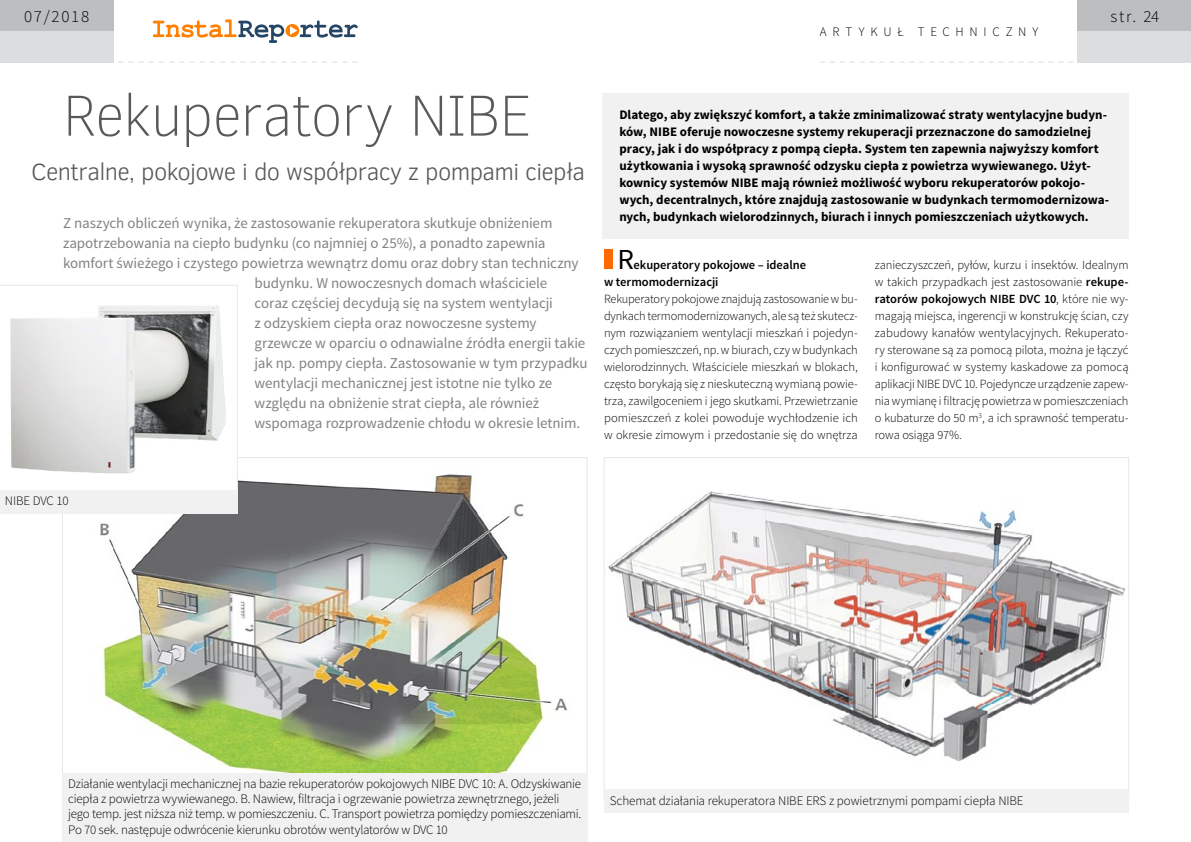
<style>
.page{position:relative;width:1191px;height:842px;background:#fff}
.page>*{position:absolute;margin:0;border:0;box-sizing:border-box;transform-origin:0 0}
.t1{font:100 59px "Clear Sans";letter-spacing:-.02em;color:#58595b}
.t2{font:29px "Source Sans Pro";color:#000}
.t3{font:300 24px "Clear Sans";letter-spacing:-.025em;color:#58595b}
.t4{font:300 17px "Source Sans Pro";letter-spacing:.1em;color:#000}
.t5{font:15px "Source Sans Pro";letter-spacing:-.005em;color:#808285}
.t6{font:700 13px/17px "Source Sans Pro";color:#000}
.t7{font:300 13px/15px "Source Sans Pro";letter-spacing:-.015em;color:#000}
.t8{font:300 13px "Source Sans Pro";letter-spacing:.44em;color:#000}
.t9{font:300 12.5px/17px "Source Sans Pro";letter-spacing:-.005em;color:#000;text-align:justify}
.t10{font:600 12.5px/17px "Source Sans Pro";color:#000}
.s1{font-weight:600}
</style>
<div class="page">
<div style="left:1077px;top:0;width:114px;height:31px;background:#bcbec0"></div>
<div style="left:1077px;top:31px;width:114px;height:31px;background:#dcddde"></div>
<svg style="left:153px;top:20px;width:204px;height:23px"></svg>
<div style="left:0;top:0;width:113px;height:31px;background:#bcbec0"></div>
<div style="left:0;top:31px;width:113px;height:31px;background:#dcddde"></div>
<svg style="left:108px;top:62px;width:249px;height:1px"></svg>
<svg style="left:820px;top:62px;width:263px;height:1px"></svg>
<img style="left:62px;top:457px;width:525px;height:316px">
<div style="left:62px;top:773px;width:525px;height:69px;background:#f1f1f2"></div>
<img style="left:608px;top:491px;width:517px;height:270px">
<div style="left:604px;top:789px;width:524px;height:24px;background:#f1f1f2"></div>
<div style="left:604px;top:249px;width:8px;height:20px;background:#ff6a00"></div>
<div style="left:602px;top:93px;width:526px;height:145px;background:#f1f1f2"></div>
<svg style="left:0;top:285px;width:237px;height:205px"></svg>
<div style="left:0;top:490px;width:237px;height:24px;background:#f1f1f2"></div>
<h3 class="t4" style="left:24px;top:6px;width:67px">07/2018</h3>
<h3 class="t4" style="left:1110px;top:6px;width:50px">str. 24</h3>
<p class="t8" style="left:820px;top:24px;width:220px">artykuł techniczny</p>
<h1 class="t1" style="left:62px;top:77px;width:471px">Rekuperatory NIBE</h1>
<h3 class="t3" style="left:31px;top:156px;width:555px">Centralne, pokojowe i do współpracy z pompami ciepła</h3>
<p class="t5" style="left:63px;top:213px;width:491px">Z naszych obliczeń wynika, że zastosowanie rekuperatora skutkuje obniżeniem</p>
<p class="t5" style="left:63px;top:233px;width:484px">zapotrzebowania na ciepło budynku (co najmniej o 25%), a ponadto zapewnia</p>
<p class="t5" style="left:63px;top:253px;width:517px">komfort świeżego i czystego powietrza wewnątrz domu oraz dobry stan techniczny</p>
<p class="t5" style="left:254px;top:273px;width:294px">budynku. W nowoczesnych domach właściciele</p>
<p class="t5" style="left:254px;top:293px;width:300px">coraz częściej decydują się na system wentylacji</p>
<p class="t5" style="left:254px;top:313px;width:283px">z odzyskiem ciepła oraz nowoczesne systemy</p>
<p class="t5" style="left:254px;top:333px;width:332px">grzewcze w oparciu o odnawialne źródła energii takie</p>
<p class="t5" style="left:254px;top:353px;width:334px">jak np. pompy ciepła. Zastosowanie w tym przypadku</p>
<p class="t5" style="left:254px;top:373px;width:299px">wentylacji mechanicznej jest istotne nie tylko ze</p>
<p class="t5" style="left:254px;top:393px;width:286px">względu na obniżenie strat ciepła, ale również</p>
<p class="t5" style="left:254px;top:413px;width:327px">wspomaga rozprowadzenie chłodu w okresie letnim.</p>
<p class="t6" style="left:619px;top:107px;width:491px">Dlatego, aby zwiększyć komfort, a także zminimalizować straty wentylacyjne budyn&shy;ków, NIBE oferuje nowoczesne systemy rekuperacji przeznaczone do samodzielnej pracy, jak i do współpracy z pompą ciepła. System ten zapewnia najwyższy komfort użytkowania i wysoką sprawność odzysku ciepła z powietrza wywiewanego. Użyt&shy;kownicy systemów NIBE mają również możliwość wyboru rekuperatorów pokojo&shy;wych, decentralnych, które znajdują zastosowanie w budynkach termomodernizowa&shy;nych, budynkach wielorodzinnych, biurach i innych pomieszczeniach użytkowych.</p>
<h2 class="t2" style="left:617px;top:242px;width:18px">R</h2>
<p class="t10" style="left:604px;top:257px;width:203px;text-indent:30px">ekuperatory pokojowe – idealne w termomodernizacji</p>
<p class="t9" style="left:604px;top:291px;width:255px">Rekuperatory pokojowe znajdują zastosowanie w bu&shy;dynkach termomodernizowanych, ale są też skutecz&shy;nym rozwiązaniem wentylacji mieszkań i pojedyn&shy;czych pomieszczeń, np. w biurach, czy w budynkach wielorodzinnych. Właściciele mieszkań w blokach, często borykają się z nieskuteczną wymianą powie&shy;trza, zawilgoceniem i jego skutkami. Przewietrzanie pomieszczeń z kolei powoduje wychłodzenie ich w okresie zimowym i przedostanie się do wnętrza</p>
<p class="t9" style="left:874px;top:257px;width:255px">zanieczyszczeń, pyłów, kurzu i insektów. Idealnym w takich przypadkach jest zastosowanie <span class="s1">rekupe&shy;ratorów pokojowych NIBE DVC 10</span>, które nie wy&shy;magają miejsca, ingerencji w konstrukcję ścian, czy zabudowy kanałów wentylacyjnych. Rekuperato&shy;ry sterowane są za pomocą pilota, można je łączyć i konfigurować w systemy kaskadowe za pomocą aplikacji NIBE DVC 10. Pojedyncze urządzenie zapew&shy;nia wymianę i filtrację powietrza w pomieszczeniach o kubaturze do 50 m<sup>3</sup>, a ich sprawność temperatu&shy;rowa osiąga 97%.</p>
<p class="t7" style="left:5px;top:494px;width:65px">NIBE DVC 10</p>
<p class="t7" style="left:68px;top:777px;width:515px">Działanie wentylacji mechanicznej na bazie rekuperatorów pokojowych NIBE DVC 10: A. Odzyskiwanie ciepła z powietrza wywiewanego. B. Nawiew, filtracja i ogrzewanie powietrza zewnętrznego, jeżeli jego temp. jest niższa niż temp. w pomieszczeniu. C. Transport powietrza pomiędzy pomieszczeniami.<br>Po 70 sek. następuje odwrócenie kierunku obrotów wentylatorów w DVC 10</p>
<p class="t7" style="left:610px;top:793px;width:415px">Schemat działania rekuperatora NIBE ERS z powietrznymi pompami ciepła NIBE</p>
</div>
